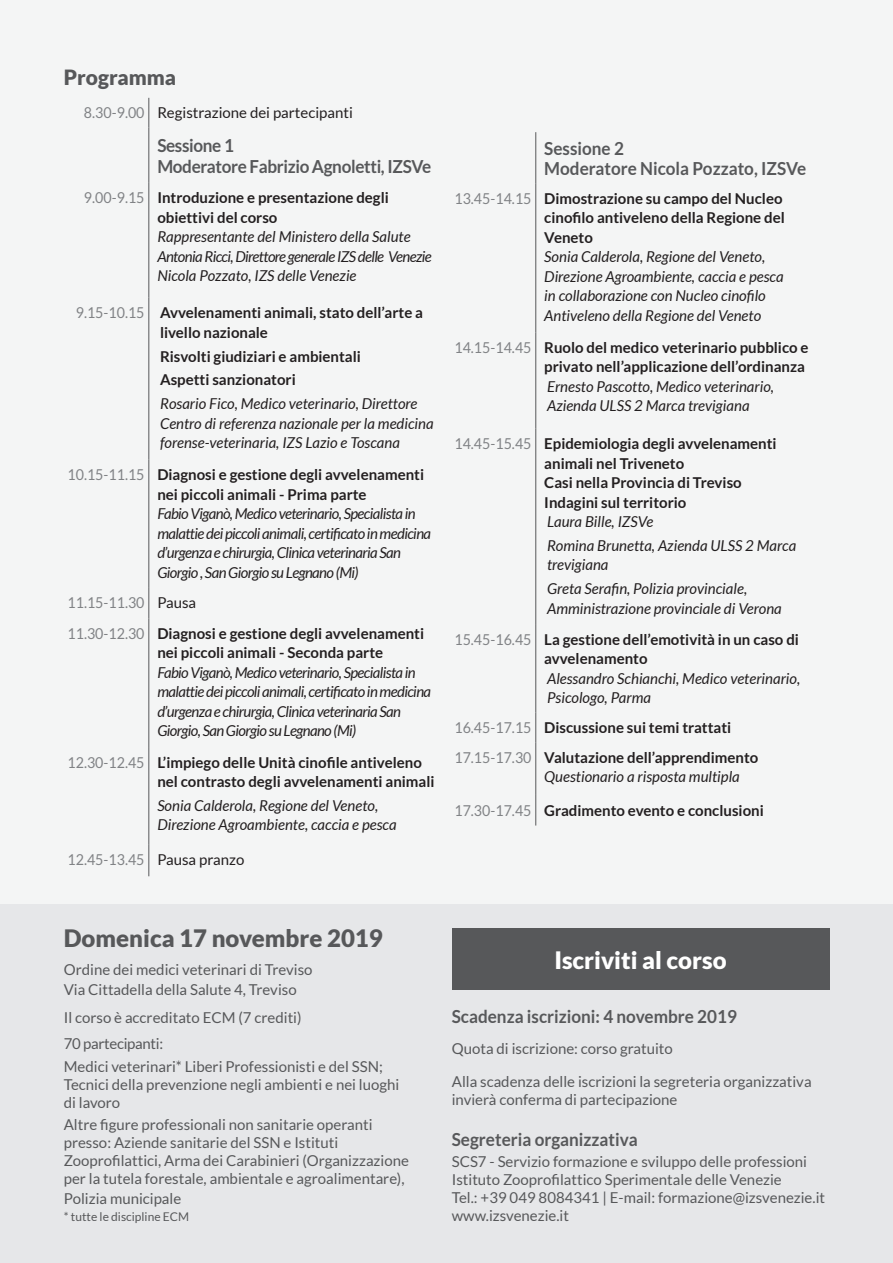
<style>
.page{position:relative;width:893px;height:1263px;background:#fff}
.page>*{position:absolute;margin:0;border:0;box-sizing:border-box;transform-origin:0 0}
.t1{font:900 24px "Lato";color:#57585a}
.t2{font:900 24px "Lato";color:#fff}
.t3{font:900 21px "Lato";color:#57585a}
.t4{font:700 18px/19.5px "Lato";color:#57585a;scale:.95 1}
.t5{font:700 18px/21px "Lato";letter-spacing:-.02em;color:#57585a;scale:.95 1}
.t6{font:700 15px/19.5px "Lato";color:#231f20}
.t7{font:italic 15px/19.5px "Lato";color:#231f20}
.t8{font:15px/18px "Lato";color:#57585a}
.t9{font:italic 15px/19.5px "Lato";letter-spacing:-.04em;color:#231f20}
.t10{font:15px "Lato";color:#231f20}
.t11{font:15px "Lato";color:#808285;scale:.95 1}
.t12{font:12px "Lato";color:#57585a}
.s1{color:#808285}
.s2{font-weight:400;color:#808285}
.s3{font-weight:400}
.s4{color:#231f20}
.s5{font-style:normal;color:#808285}
.s6{font-weight:700;font-style:normal}
</style>
<div class="page">
<div style="left:0;top:0;width:893px;height:904px;background:#f4f5f5"></div>
<hr style="left:148px;top:98px;width:1px;height:30px;background:#57585a">
<hr style="left:148px;top:128px;width:1px;height:55px;background:#57585a">
<hr style="left:148px;top:183px;width:1px;height:115px;background:#57585a">
<hr style="left:148px;top:298px;width:1px;height:162px;background:#57585a">
<hr style="left:148px;top:460px;width:1px;height:128px;background:#57585a">
<hr style="left:148px;top:588px;width:1px;height:30px;background:#57585a">
<hr style="left:148px;top:618px;width:1px;height:129px;background:#57585a">
<hr style="left:148px;top:747px;width:1px;height:98px;background:#57585a">
<hr style="left:148px;top:845px;width:1px;height:31px;background:#57585a">
<hr style="left:535px;top:132px;width:1px;height:51px;background:#57585a">
<hr style="left:535px;top:183px;width:1px;height:149px;background:#57585a">
<hr style="left:535px;top:332px;width:1px;height:96px;background:#57585a">
<hr style="left:535px;top:428px;width:1px;height:196px;background:#57585a">
<hr style="left:535px;top:624px;width:1px;height:88px;background:#57585a">
<hr style="left:535px;top:712px;width:1px;height:30px;background:#57585a">
<hr style="left:535px;top:742px;width:1px;height:53px;background:#57585a">
<hr style="left:535px;top:795px;width:1px;height:30px;background:#57585a">
<div style="left:0;top:904px;width:893px;height:359px;background:#e6e7e9"></div>
<div style="left:452px;top:928px;width:377px;height:62px;background:#57585a"></div>
<h2 class="t3" style="left:64px;top:65px;width:114px">Programma</h2>
<p class="t10" style="left:84px;top:105px;width:270px"><span class="s1">8.30-9.00</span> Registrazione dei partecipanti</p>
<p class="t5" style="left:157px;top:135px;width:290px">Sessione 1<br>Moderatore Fabrizio Agnoletti, IZSVe</p>
<p class="t6" style="left:157px;top:188px;width:233px;text-indent:-73px"><span class="s2">9.00-9.15</span> Introduzione e presentazione degli obiettivi del corso</p>
<p class="t7" style="left:157px;top:228px;width:276px">Rappresentante del Ministero della Salute<br>Antonia Ricci, Direttore generale IZS delle Venezie<br>Nicola Pozzato, IZS delle Venezie</p>
<p class="t6" style="left:160px;top:303px;width:265px;text-indent:-84px"><span class="s2">9.15-10.15</span> Avvelenamenti animali, stato dell’arte a livello nazionale</p>
<p class="t6" style="left:160px;top:344px;width:202px;line-height:23.7px">Risvolti giudiziari e ambientali<br>Aspetti sanzionatori</p>
<p class="t7" style="left:160px;top:394px;width:275px">Rosario Fico, Medico veterinario, Direttore<br>Centro di referenza nazionale per la medicina forense-veterinaria, IZS Lazio e Toscana</p>
<p class="t6" style="left:157px;top:465px;width:268px;text-indent:-90px"><span class="s2">10.15-11.15</span> Diagnosi e gestione degli avvelenamenti nei piccoli animali - Prima parte</p>
<p class="t9" style="left:157px;top:504px;width:275px">Fabio Viganò, Medico veterinario, Specialista in malattie dei piccoli animali, certificato in medicina d’urgenza e chirurgia, Clinica veterinaria San Giorgio , San Giorgio su Legnano (Mi)</p>
<p class="t6" style="left:67px;top:588px;width:358px;line-height:30.5px"><span class="s2">11.15-11.30</span> <span class="s3">Pausa<br></span><span class="s2">11.30-12.30</span> Diagnosi e gestione degli avvelenamenti</p>
<p class="t6" style="left:157px;top:643px;width:227px">nei piccoli animali - Seconda parte</p>
<p class="t9" style="left:157px;top:663px;width:275px">Fabio Viganò, Medico veterinario, Specialista in malattie dei piccoli animali, certificato in medicina d’urgenza e chirurgia, Clinica veterinaria San Giorgio, San Giorgio su Legnano (Mi)</p>
<p class="t6" style="left:157px;top:752px;width:279px;text-indent:-90px"><span class="s2">12.30-12.45</span> L’impiego delle Unità cinofile antiveleno nel contrasto degli avvelenamenti animali</p>
<p class="t7" style="left:157px;top:796px;width:241px">Sonia Calderola, Regione del Veneto,<br>Direzione Agroambiente, caccia e pesca</p>
<p class="t11" style="left:67px;top:852px;width:188px">12.45-13.45 <span class="s4">Pausa pranzo</span></p>
<p class="t4" style="left:544px;top:139px;width:277px">Sessione 2<br>Moderatore Nicola Pozzato, IZSVe</p>
<p class="t6" style="left:544px;top:188px;width:242px;text-indent:-90px"><span class="s2">13.45-14.15</span> Dimostrazione su campo del Nucleo cinofilo antiveleno della Regione del<br>Veneto</p>
<p class="t7" style="left:544px;top:248px;width:241px">Sonia Calderola, Regione del Veneto, Direzione Agroambiente, caccia e pesca in collaborazione con Nucleo cinofilo Antiveleno della Regione del Veneto</p>
<p class="t6" style="left:454px;top:337px;width:356px;text-align:right"><span class="s2">14.15-14.45</span> Ruolo del medico veterinario pubblico e privato nell’applicazione dell’ordinanza</p>
<p class="t7" style="left:547px;top:377px;width:229px">Ernesto Pascotto, Medico veterinario,<br>Azienda ULSS 2 Marca trevigiana</p>
<p class="t6" style="left:544px;top:434px;width:234px;text-indent:-90px"><span class="s2">14.45-15.45</span> Epidemiologia degli avvelenamenti animali nel Triveneto<br>Casi nella Provincia di Treviso<br>Indagini sul territorio</p>
<p class="t7" style="left:547px;top:510px;width:251px;line-height:23.7px">Laura Bille, IZSVe<br>Romina Brunetta, Azienda ULSS 2 Marca</p>
<p class="t7" style="left:547px;top:553px;width:202px;line-height:23.7px">trevigiana<br>Greta Serafin, Polizia provinciale,</p>
<p class="t7" style="left:454px;top:593px;width:346px;line-height:31px;text-indent:93px">Amministrazione provinciale di Verona<br><span class="s5">15.45-16.45</span> <span class="s6">La gestione dell’emotività in un caso di</span></p>
<p class="t6" style="left:544px;top:649px;width:105px">avvelenamento</p>
<p class="t7" style="left:547px;top:669px;width:255px">Alessandro Schianchi, Medico veterinario,<br>Psicologo, Parma</p>
<p class="t6" style="left:454px;top:712px;width:305px;line-height:29.7px"><span class="s2">16.45-17.15</span> Discussione sui temi trattati<br><span class="s2">17.15-17.30</span> Valutazione dell’apprendimento</p>
<p class="t7" style="left:544px;top:767px;width:197px">Questionario a risposta multipla</p>
<p class="t6" style="left:454px;top:800px;width:311px"><span class="s2">17.30-17.45</span> Gradimento evento e conclusioni</p>
<h1 class="t1" style="left:64px;top:925px;width:320px">Domenica 17 novembre 2019</h1>
<p class="t8" style="left:64px;top:960px;width:250px;line-height:19.5px">Ordine dei medici veterinari di Treviso<br>Via Cittadella della Salute 4, Treviso</p>
<p class="t8" style="left:64px;top:1004px;width:239px;line-height:26.5px">Il corso è accreditato ECM (7 crediti)<br>70 partecipanti:</p>
<p class="t8" style="left:64px;top:1057px;width:337px">Medici veterinari* Liberi Professionisti e del SSN;<br>Tecnici della prevenzione negli ambienti e nei luoghi di lavoro</p>
<p class="t8" style="left:64px;top:1115px;width:347px">Altre figure professionali non sanitarie operanti presso: Aziende sanitarie del SSN e Istituti Zooprofilattici, Arma dei Carabinieri (Organizzazione per la tutela forestale, ambientale e agroalimentare),</p>
<p class="t8" style="left:64px;top:1189px;width:119px">Polizia municipale</p>
<p class="t12" style="left:64px;top:1210px;width:127px">* tutte le discipline ECM</p>
<h1 class="t2" style="left:554px;top:946px;width:174px">Iscriviti al corso</h1>
<p class="t4" style="left:452px;top:1006px;width:302px">Scadenza iscrizioni: 4 novembre 2019</p>
<p class="t8" style="left:452px;top:1039px;width:222px">Quota di iscrizione: corso gratuito</p>
<p class="t8" style="left:452px;top:1072px;width:361px">Alla scadenza delle iscrizioni la segreteria organizzativa invierà conferma di partecipazione</p>
<p class="t4" style="left:452px;top:1129px;width:197px">Segreteria organizzativa</p>
<p class="t8" style="left:452px;top:1153px;width:375px">SCS7 - Servizio formazione e sviluppo delle professioni Istituto Zooprofilattico Sperimentale delle Venezie<br>Tel.: +39 049 8084341 | E-mail: formazione@izsvenezie.it www.izsvenezie.it</p>
</div>
